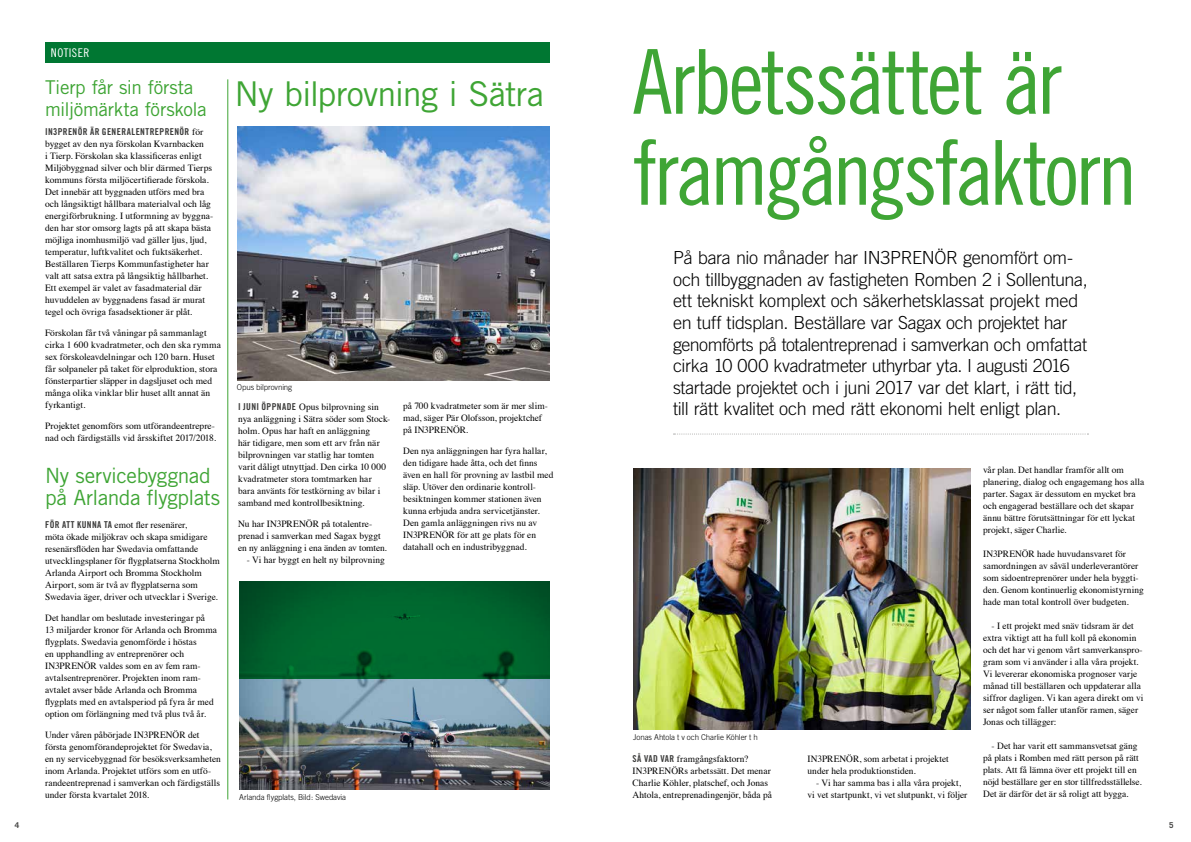
<style>
.page{position:relative;width:1191px;height:842px;background:#fff}
.page>*{position:absolute;margin:0;border:0;box-sizing:border-box;transform-origin:0 0}
.t1{font:89.5px/91px "Trade Gothic Cond Eighteen";letter-spacing:-.04em;color:#3fa535}
.t2{font:34.2px "Trade Gothic";letter-spacing:-.025em;color:#3fa535}
.t3{font:21px/22px "Trade Gothic";letter-spacing:-.02em;color:#3fa535}
.t4{font:19px/22px "Trade Gothic";letter-spacing:-.02em;color:#3fa535}
.t5{font:300 18px/21.6px "Trade Gothic";letter-spacing:-.02em;color:#000}
.t6{font:12px "Trade Gothic Cond Eighteen";letter-spacing:.035em;color:#fff}
.t7{font:9.5px/12px "Times";color:#000}
.t8{font:9.5px "Trade Gothic Bold Cond Twenty";letter-spacing:.04em;color:#3c3c3b}
.t9{font:300 8px "Trade Gothic";letter-spacing:-.01em;color:#000}
.t10{font:700 8px "Trade Gothic";color:#424241}
.s1{font-family:"Times";color:#000}
.s2{font-family:"Trade Gothic Bold Cond Twenty";color:#3c3c3b}
</style>
<div class="page">
<svg style="left:673px;top:433px;width:415px;height:1px"></svg>
<img style="left:633px;top:468px;width:337px;height:261px">
<div style="left:45px;top:43px;width:505px;height:20px;background:#007732"></div>
<hr style="left:228px;top:79px;width:1px;height:720px;background:#3fa535">
<img style="left:238px;top:126px;width:312px;height:255px">
<img style="left:239px;top:679px;width:311px;height:110px">
<svg style="left:239px;top:582px;width:311px;height:97px;background:#00612c"></svg>
<p class="t6" style="left:51px;top:46px;width:40px">NOTISER</p>
<h3 class="t4" style="left:45px;top:76px;width:163px">Tierp får sin första miljömärkta förskola</h3>
<p class="t8" style="left:45px;top:125px;width:160px">IN3PRENÖR ÄR GENERALENTREPRENÖR <span class="s1">för</span></p>
<p class="t7" style="left:45px;top:137px;width:169px">bygget av den nya förskolan Kvarnbacken<br>i Tierp. Förskolan ska klassificeras enligt Miljöbyggnad silver och blir därmed Tierps kommuns första miljöcertifierade förskola.<br>Det innebär att byggnaden utförs med bra och långsiktigt hållbara materialval och låg energiförbrukning. I utformning av byggna&shy;den har stor omsorg lagts på att skapa bästa möjliga inomhusmiljö vad gäller ljus, ljud, temperatur, luftkvalitet och fuktsäkerhet.<br>Beställaren Tierps Kommunfastigheter har valt att satsa extra på långsiktig hållbarhet.<br>Ett exempel är valet av fasadmaterial där huvuddelen av byggnadens fasad är murat tegel och övriga fasadsektioner är plåt.</p>
<p class="t7" style="left:45px;top:325px;width:177px">Förskolan får två våningar på sammanlagt cirka 1 600 kvadratmeter, och den ska rymma sex förskoleavdelningar och 120 barn. Huset får solpaneler på taket för elproduktion, stora fönsterpartier släpper in dagsljuset och med många olika vinklar blir huset allt annat än fyrkantigt.</p>
<p class="t7" style="left:45px;top:418px;width:172px">Projektet genomförs som utförandeentrepre&shy;nad och färdigställs vid årsskiftet 2017/2018.</p>
<h3 class="t3" style="left:45px;top:464px;width:176px">Ny servicebyggnad på Arlanda flygplats</h3>
<p class="t7" style="left:45px;top:518px;width:176px"><span class="s2">FÖR ATT KUNNA TA</span> emot fler resenärer,<br>möta ökade miljökrav och skapa smidigare resenärsflöden har Swedavia omfattande utvecklingsplaner för flygplatserna Stockholm Arlanda Airport och Bromma Stockholm Airport, som är två av flygplatserna som Swedavia äger, driver och utvecklar i Sverige.</p>
<p class="t7" style="left:45px;top:611px;width:173px">Det handlar om beslutade investeringar på<br>13 miljarder kronor för Arlanda och Bromma flygplats. Swedavia genomförde i höstas<br>en upphandling av entreprenörer och IN3PRENÖR valdes som en av fem ram&shy;avtalsentreprenörer. Projekten inom ram&shy;avtalet avser både Arlanda och Bromma flygplats med en avtalsperiod på fyra år med option om förlängning med två plus två år.</p>
<p class="t7" style="left:45px;top:728px;width:177px">Under våren påbörjade IN3PRENÖR det första genomförandeprojektet för Swedavia, en ny servicebyggnad för besöksverksamheten inom Arlanda. Projektet utförs som en utfö&shy;randeentreprenad i samverkan och färdigställs under första kvartalet 2018.</p>
<h2 class="t2" style="left:235px;top:73px;width:311px">Ny bilprovning i Sätra</h2>
<p class="t9" style="left:237px;top:383px;width:57px">Opus bilprovning</p>
<p class="t7" style="left:238px;top:400px;width:154px"><span class="s2">I JUNI ÖPPNADE</span> Opus bilprovning sin nya anläggning i Sätra söder som Stock&shy;holm. Opus har haft en anläggning<br>här tidigare, men som ett arv från när bilprovningen var statlig har tomten varit dåligt utnyttjad. Den cirka 10 000 kvadratmeter stora tomtmarken har bara använts för testkörning av bilar i samband med kontrollbesiktning.</p>
<p class="t7" style="left:238px;top:517px;width:150px">Nu har IN3PRENÖR på totalentre&shy;prenad i samverkan med Sagax byggt en ny anläggning i ena änden av tomten.</p>
<p class="t7" style="left:247px;top:553px;width:140px">- Vi har byggt en helt ny bilprovning</p>
<p class="t7" style="left:403px;top:399px;width:146px">på 700 kvadratmeter som är mer slim&shy;mad, säger Pär Olofsson, projektchef på IN3PRENÖR.</p>
<p class="t7" style="left:403px;top:444px;width:152px">Den nya anläggningen har fyra hallar, den tidigare hade åtta, och det finns även en hall för provning av lastbil med släp. Utöver den ordinarie kontroll&shy;besiktningen kommer stationen även kunna erbjuda andra servicetjänster.<br>Den gamla anläggningen rivs nu av IN3PRENÖR för att ge plats för en datahall och en industribyggnad.</p>
<p class="t9" style="left:239px;top:793px;width:108px">Arlanda flygplats, Bild: Swedavia</p>
<h1 class="t1" style="left:632px;top:35px;width:506px">Arbetssättet är framgångsfaktorn</h1>
<p class="t5" style="left:673px;top:247px;width:416px">På bara nio månader har IN3PRENÖR genomfört om&shy;och tillbyggnaden av fastigheten Romben 2 i Sollentuna, ett tekniskt komplext och säkerhetsklassat projekt med en tuff tidsplan. Beställare var Sagax och projektet har genomförts på totalentreprenad i samverkan och omfattat cirka 10 000 kvadratmeter uthyrbar yta. I augusti 2016 startade projektet och i juni 2017 var det klart, i rätt tid, till rätt kvalitet och med rätt ekonomi helt enligt plan.</p>
<p class="t9" style="left:633px;top:732px;width:126px">Jonas Ahtola t v och Charlie Köhler t h</p>
<p class="t7" style="left:632px;top:752px;width:141px"><span class="s2">SÅ VAD VAR</span> framgångsfaktorn?<br>IN3PRENÖRs arbetssätt. Det menar Charlie Köhler, platschef, och Jonas Ahtola, entreprenadingenjör, båda på</p>
<p class="t7" style="left:807px;top:752px;width:143px">IN3PRENÖR, som arbetat i projektet under hela produktionstiden.</p>
<p class="t7" style="left:807px;top:776px;width:161px;text-align:center">- Vi har samma bas i alla våra projekt,<br>vi vet startpunkt, vi vet slutpunkt, vi följer</p>
<p class="t7" style="left:983px;top:463px;width:163px">vår plan. Det handlar framför allt om planering, dialog och engagemang hos alla parter. Sagax är dessutom en mycket bra och engagerad beställare och det skapar ännu bättre förutsättningar för ett lyckat projekt, säger Charlie.</p>
<p class="t7" style="left:983px;top:547px;width:162px">IN3PRENÖR hade huvudansvaret för samordningen av såväl underleverantörer som sidoentreprenörer under hela byggti&shy;den. Genom kontinuerlig ekonomistyrning hade man total kontroll över budgeten.</p>
<p class="t7" style="left:983px;top:619px;width:162px;text-indent:9px">- I ett projekt med snäv tidsram är det extra viktigt att ha full koll på ekonomin och det har vi genom vårt samverkanspro&shy;gram som vi använder i alla våra projekt.<br>Vi levererar ekonomiska prognoser varje månad till beställaren och uppdaterar alla siffror dagligen. Vi kan agera direkt om vi ser något som faller utanför ramen, säger Jonas och tillägger:</p>
<p class="t7" style="left:983px;top:739px;width:160px;text-indent:9px">- Det har varit ett sammansvetsat gäng på plats i Romben med rätt person på rätt plats. Att få lämna över ett projekt till en nöjd beställare ger en stor tillfredsställelse.<br>Det är därför det är så roligt att bygga.</p>
<p class="t10" style="left:15px;top:820px;width:6px">4</p>
<p class="t10" style="left:1169px;top:820px;width:6px">5</p>
</div>
